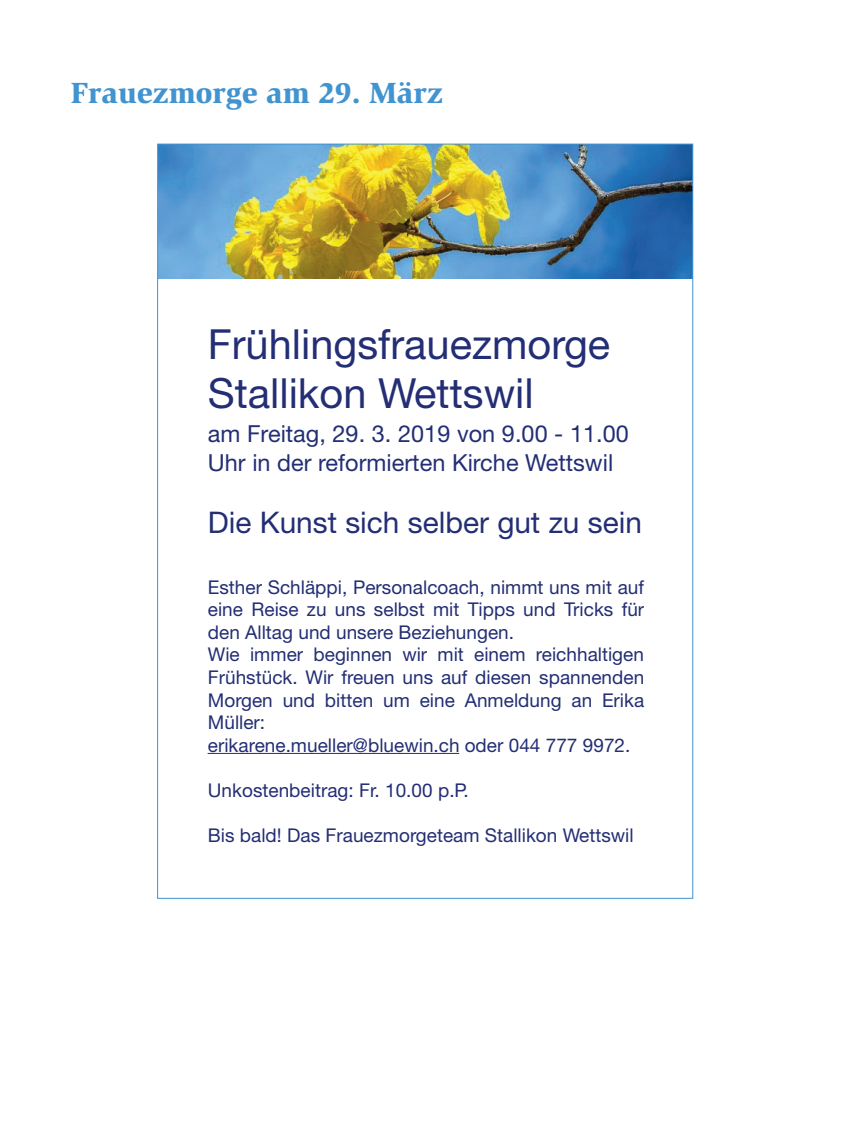
<style>
.page{position:relative;width:851px;height:1141px;background:#fff}
.page>*{position:absolute;margin:0;border:0;box-sizing:border-box;transform-origin:0 0}
.t1{font:41.62px/49.8px "Helvetica Neue";color:#232e74}
.t2{font:900 30px "Slimbach Std";color:#4194d0}
.t3{font:29.88px "Helvetica Neue";color:#232e74}
.t4{font:23.5px/28.9px "Helvetica Neue";color:#232e74}
.t5{font:19px/22.6px "Helvetica Neue";color:#232e74}
</style>
<div class="page">
<hr style="left:207px;top:753px;width:252px;height:1px;background:#232e74">
<img style="left:159px;top:146px;width:532px;height:133px">
<h2 class="t2" style="left:71px;top:82px;width:373px">Frauezmorge am 29. März</h2>
<h1 class="t1" style="left:208px;top:321px;width:404px">Frühlingsfrauezmorge<br>Stallikon Wettswil</h1>
<p class="t4" style="left:208px;top:420px;width:422px">am Freitag, 29. 3. 2019 von 9.00 - 11.00<br>Uhr in der reformierten Kirche Wettswil</p>
<h3 class="t3" style="left:208px;top:501px;width:435px">Die Kunst sich selber gut zu sein</h3>
<p class="t5" style="left:208px;top:577px;width:438px">Esther Schläppi, Personalcoach, nimmt uns mit auf eine Reise zu uns selbst mit Tipps und Tricks für den Alltag und unsere Beziehungen.<br>Wie immer beginnen wir mit einem reichhaltigen Frühstück. Wir freuen uns auf diesen spannenden Morgen und bitten um eine Anmeldung an Erika Müller:<br>erikarene.mueller@bluewin.ch oder 044 777 9972.</p>
<p class="t5" style="left:208px;top:780px;width:262px">Unkostenbeitrag: Fr. 10.00 p.P.</p>
<p class="t5" style="left:208px;top:825px;width:427px">Bis bald! Das Frauezmorgeteam Stallikon Wettswil</p>
</div>
